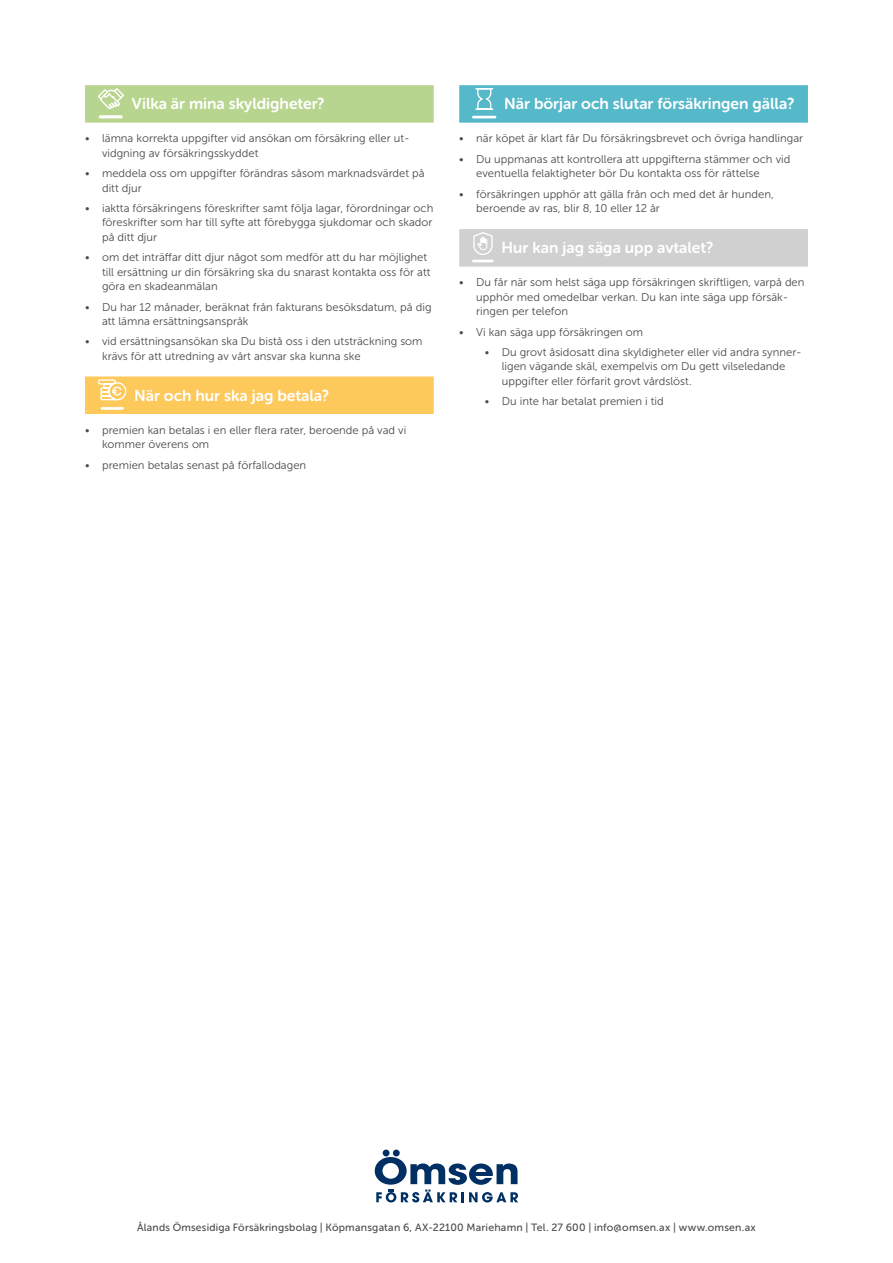
<style>
.page{position:relative;width:893px;height:1263px;background:#fff}
.page>*{position:absolute;margin:0;border:0;box-sizing:border-box;transform-origin:0 0}
.t1{font:15.75px "Museo Sans Rounded 700";color:#fff}
.t2{font:11.25px/14.2px "Museo Sans 300";color:#4a4a49}
.t3{font:10.5px "Museo Sans 500";letter-spacing:.02em;color:#4a4a49}
.s1{font-family:"Museo Sans Rounded 500"}
</style>
<div class="page">
<div style="left:85px;top:85px;width:349px;height:38px;background:#b8d590"></div>
<svg style="left:98px;top:88px;width:26px;height:21px"></svg>
<div style="left:459px;top:85px;width:349px;height:38px;background:#56b9ca"></div>
<svg style="left:475px;top:88px;width:19px;height:22px"></svg>
<div style="left:85px;top:376px;width:349px;height:38px;background:#fdc95b"></div>
<div style="left:459px;top:229px;width:349px;height:38px;background:#d0d0d0"></div>
<svg style="left:473px;top:232px;width:20px;height:30px"></svg>
<hr style="left:473px;top:116px;width:22px;height:2px;background:#fff">
<svg style="left:97px;top:379px;width:30px;height:22px"></svg>
<hr style="left:102px;top:407px;width:21px;height:3px;background:#fff">
<hr style="left:100px;top:115px;width:21px;height:3px;background:#fff">
<div style="left:383px;top:1149px;width:6px;height:7px;background:#002f63;border-radius:50%"></div>
<div style="left:393px;top:1149px;width:7px;height:7px;background:#002f63;border-radius:50%"></div>
<svg style="left:375px;top:1157px;width:143px;height:45px"></svg>
<h3 class="t1" style="left:132px;top:95px;width:194px">Vilka är mina skyldigheter?</h3>
<p class="t2" style="left:102px;top:132px;width:309px;text-indent:-17px">• lämna korrekta uppgifter vid ansökan om försäkring eller ut&shy;vidgning av försäkringsskyddet</p>
<p class="t2" style="left:102px;top:166px;width:324px;text-indent:-17px">• meddela oss om uppgifter förändras såsom marknadsvärdet på ditt djur</p>
<p class="t2" style="left:102px;top:201px;width:333px;text-align:justify;text-indent:-17px">• iaktta försäkringens föreskrifter samt följa lagar, förordningar och föreskrifter som har till syfte att förebygga sjukdomar och skador på ditt djur</p>
<p class="t2" style="left:102px;top:250px;width:330px;text-indent:-17px">• om det inträfar ditt djur något som medför att du har möjlighet till ersättning ur din försäkring ska du snarast kontakta oss för att göra en skadeanmälan</p>
<p class="t2" style="left:102px;top:300px;width:331px;text-indent:-17px">• Du har 12 månader, beräknat från fakturans besöksdatum, på dig att lämna ersättningsanspråk</p>
<p class="t2" style="left:102px;top:334px;width:322px;text-indent:-17px">• vid ersättningsansökan ska Du bistå oss i den utsträckning som krävs för att utredning av vårt ansvar ska kunna ske</p>
<h3 class="t1" style="left:134px;top:387px;width:196px">När och hur ska jag betala?</h3>
<p class="t2" style="left:102px;top:423px;width:306px;text-indent:-17px">• premien kan betalas i en eller fera rater, beroende på vad vi kommer överens om</p>
<p class="t2" style="left:85px;top:458px;width:223px">• premien betalas senast på förfallodagen</p>
<h3 class="t1" style="left:504px;top:95px;width:292px">När börjar och slutar försäkringen gälla?</h3>
<p class="t2" style="left:459px;top:132px;width:345px">• när köpet är klart får Du försäkringsbrevet och övriga handlingar</p>
<p class="t2" style="left:476px;top:152px;width:316px;text-indent:-17px">• Du uppmanas att kontrollera att uppgifterna stämmer och vid eventuella felaktigheter bör Du kontakta oss för rättelse</p>
<p class="t2" style="left:476px;top:187px;width:299px;text-indent:-17px">• försäkringen upphör att gälla från och med det år hunden, beroende av ras, blir 8, 10 eller 12 år</p>
<h3 class="t1" style="left:502px;top:239px;width:213px">Hur kan jag säga upp avtalet?</h3>
<p class="t2" style="left:476px;top:275px;width:330px;text-indent:-17px">• Du får när som helst säga upp försäkringen skriftligen, varpå den upphör med omedelbar verkan. Du kan inte säga upp försäk&shy;ringen per telefon</p>
<p class="t2" style="left:459px;top:325px;width:186px">• Vi kan säga upp försäkringen om</p>
<p class="t2" style="left:502px;top:345px;width:301px;text-indent:-17px">• Du grovt åsidosatt dina skyldigheter eller vid andra synner&shy;ligen vägande skäl, exempelvis om Du gett vilseledande uppgifter eller förfarit grovt vårdslöst.</p>
<p class="t2" style="left:485px;top:394px;width:180px">• Du inte har betalat premien i tid</p>
<p class="t3" style="left:137px;top:1221px;width:620px"><span class="s1">Ålands Ömsesidiga Försäkringsbolag</span> | Köpmansgatan 6, AX-22100 Mariehamn | Tel. 27 600 | info@omsen.ax | www.omsen.ax</p>
</div>
